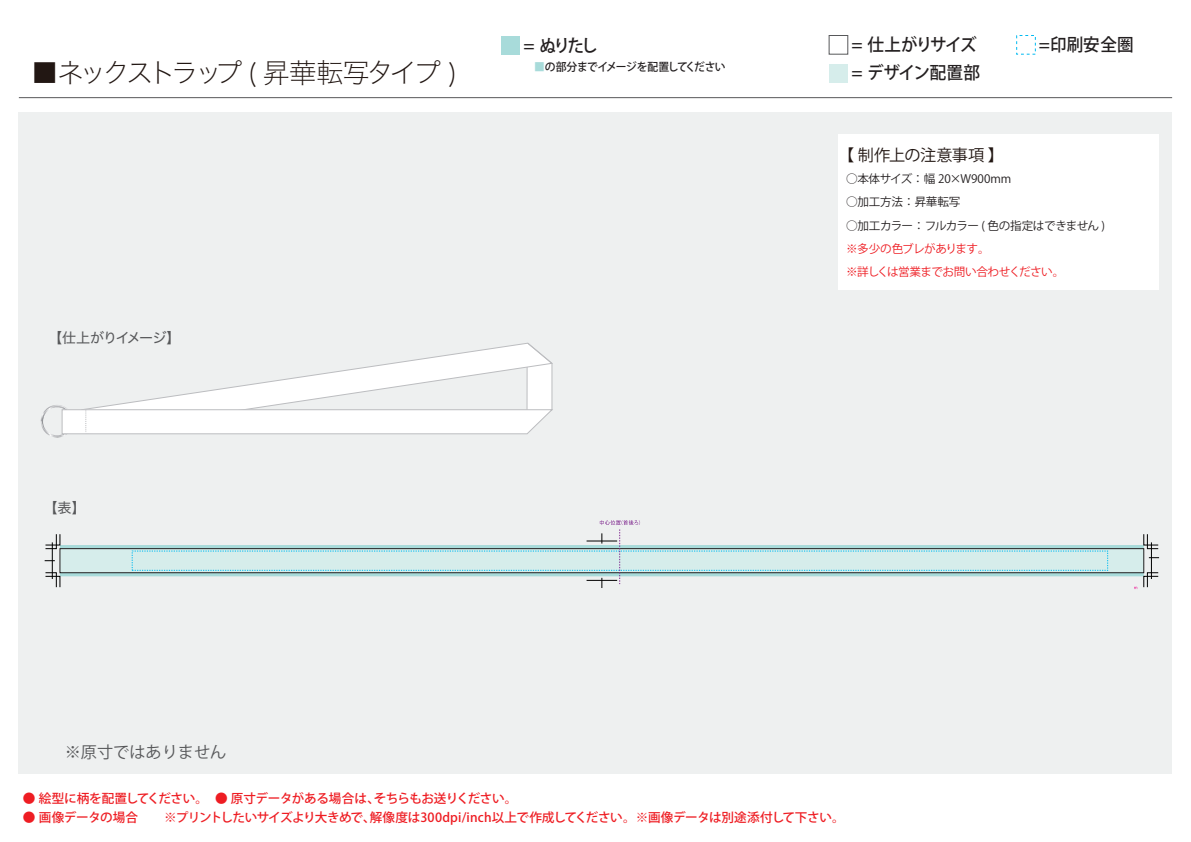
<style>
.page{position:relative;width:1191px;height:842px;background:#fff}
.page>*{position:absolute;margin:0;border:0;box-sizing:border-box;transform-origin:0 0}
.t1{font:27.4px "Hiragino Sans W1";letter-spacing:-.135em;color:#221713}
.t2{font:500 17.4px "Koz Go Pro";letter-spacing:-.015em;color:#231f20;scale:.95 1}
.t3{font:500 17.4px "Koz Go Pro";letter-spacing:-.1em;color:#231f20;scale:.95 1}
.t4{font:16.2px "Koz Go Pr 6 N";letter-spacing:-.02em;color:#221713}
.t5{font:16.2px "Koz Go Pro";color:#57585a}
.t6{font:14px "Hiragino Sans W4";letter-spacing:-.07em;color:#57585a}
.t7{font:500 12.6px "Koz Go Pro";letter-spacing:-.03em;color:#ee1d23}
.t8{font:11.6px/23.3px "Koz Go Pr 6 N";letter-spacing:-.05em;color:#ee1d23}
.t9{font:11.6px "Koz Go Pr 6 N";letter-spacing:-.02em;color:#231f20}
.t10{font:500 11.4px "Koz Go Pro";letter-spacing:-.04em;color:#231f20;scale:.95 1}
.s1{color:#a8dbda}
.s2{color:#231f20}
.s3{font-family:"Koz Go Pro";color:#231f20}
</style>
<div class="page">
<div style="left:19px;top:113px;width:1153px;height:661px;background:#eef0f0"></div>
<hr style="left:19px;top:97px;width:1153px;height:1px;background:#57585a">
<div style="left:838px;top:134px;width:321px;height:155px;background:#fff"></div>
<div style="left:501px;top:36px;width:19px;height:19px;background:#a8dbda"></div>
<div style="left:828px;top:35px;width:20px;height:20px;border:1px solid #57585a"></div>
<div style="left:829px;top:64px;width:18px;height:19px;background:#d6edeb"></div>
<svg style="left:45px;top:520px;width:1114px;height:69px"></svg>
<svg style="left:41px;top:342px;width:512px;height:96px"></svg>
<h1 class="t1" style="left:31px;top:49px;width:428px">■ネックストラップ ( 昇華転写タイプ )</h1>
<p class="t6" style="left:48px;top:325px;width:134px">【仕上がりイメージ】</p>
<p class="t6" style="left:44px;top:495px;width:44px">【表】</p>
<h2 class="t2" style="left:523px;top:34px;width:80px">= ぬりたし</h2>
<h2 class="t3" style="left:851px;top:33px;width:133px">= 仕上がりサイズ</h2>
<h2 class="t2" style="left:1039px;top:33px;width:101px">=印刷安全圏</h2>
<h2 class="t2" style="left:851px;top:62px;width:137px">= デザイン配置部</h2>
<p class="t10" style="left:534px;top:60px;width:203px"><span class="s1">■</span>の部分までイメージを配置してください</p>
<p class="t4" style="left:838px;top:146px;width:167px">【 制作上の注意事項 】</p>
<p class="t9" style="left:846px;top:172px;width:167px">○本体サイズ：幅 20×W900mm</p>
<p class="t9" style="left:846px;top:196px;width:116px">○加工方法：昇華転写</p>
<p class="t8" style="left:846px;top:214px;width:260px"><span class="s2">○</span><span class="s3">加工カラー：</span><span class="s2">フルカラー ( 色の指定はできません ) </span>※多少の色ブレがあります。<br>※詳しくは営業までお問い合わせください。</p>
<p class="t5" style="left:65px;top:742px;width:163px">※原寸ではありません</p>
<p class="t7" style="left:23px;top:790px;width:496px">● 絵型に柄を配置してください。　● 原寸データがある場合は、そちらもお送りください。</p>
<p class="t7" style="left:23px;top:809px;width:823px">● 画像データの場合　　※プリントしたいサイズより大きめで、解像度は300dpi/inch以上で作成してください。※画像データは別途添付して下さい。</p>
</div>
